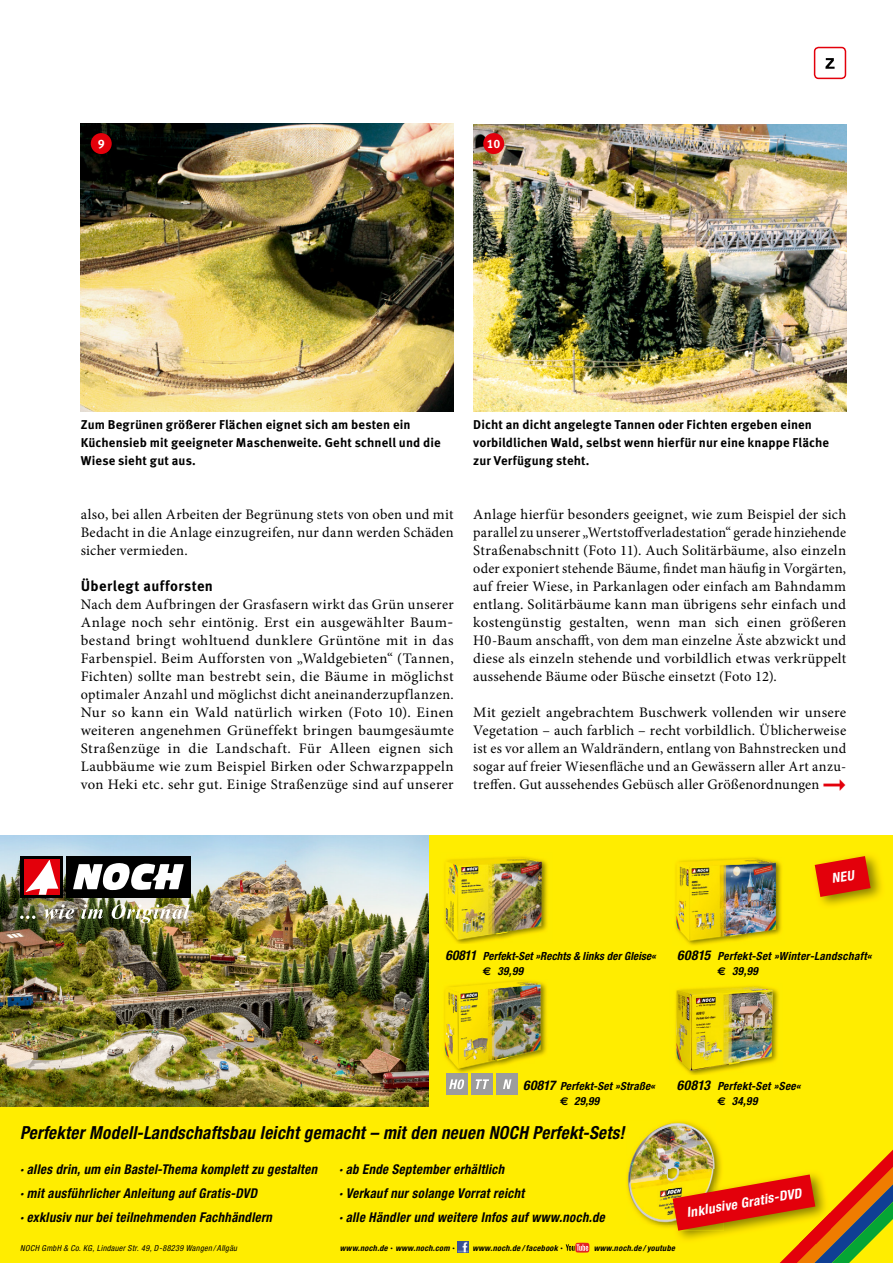
<style>
.page{position:relative;width:893px;height:1263px;background:#fff}
.page>*{position:absolute;margin:0;border:0;box-sizing:border-box;transform-origin:0 0}
.t1{font:italic 700 condensed 18px "Helvetica Neue LT Pro";letter-spacing:.02em;color:#000;scale:.95 1}
._40_FT{font:14.55px/18px "Minion Pro";letter-spacing:.02em;color:#000;text-align:justify}
._40_FT_ZwischenHeadl{font:700 14.55px "Meta OT";letter-spacing:.03em;color:#000}
.t2{font:italic 700 condensed 13.5px/24px "Helvetica Neue LT Pro";letter-spacing:.025em;color:#000;scale:.95 1}
.t3{font:italic 700 condensed 13.5px "Helvetica Neue LT Pro";color:#fff}
._70_BU_links{font:700 12.75px/18px "Meta OT";letter-spacing:.01em;color:#000}
._65_Aufzählung_Roter{font:700 12.15px "Meta OT";color:#fff}
.t4{font:italic 700 condensed 11.25px/15px "Helvetica Neue LT Pro";letter-spacing:.015em;color:#000}
.t5{font:italic 700 condensed 11.1px "Helvetica Neue LT Pro";letter-spacing:.015em;color:#000}
.t6{font:italic 700 condensed 8.25px "Helvetica Neue LT Pro";letter-spacing:.035em;color:#000}
.t7{font:italic condensed 8.25px "Helvetica Neue LT Com";letter-spacing:.035em;color:#000}
.s1{color:#e3000b}
.s2{font-size:13.5px}
.s3{font-family:"Euro Sans";font-style:normal;font-stretch:normal}
.s4{font-size:13.35px}
.s5{font-family:"Josefin Sans";font-weight:400;font-style:normal;font-stretch:normal}
</style>
<div class="page">
<img style="left:81px;top:123px;width:373px;height:288px">
<img style="left:473px;top:125px;width:373px;height:286px">
<div style="left:0;top:836px;width:893px;height:427px;background:#ffed00"></div>
<img style="left:0;top:836px;width:428px;height:270px">
<img style="left:627px;top:1121px;width:44px;height:51px">
<img style="left:671px;top:1120px;width:45px;height:49px">
<img style="left:627px;top:1172px;width:42px;height:52px">
<div style="left:446px;top:1073px;width:21px;height:22px;background:#9c9c9d"></div>
<svg style="left:449px;top:1079px;width:16px;height:10px"></svg>
<div style="left:472px;top:1073px;width:21px;height:22px;background:#9c9c9d"></div>
<svg style="left:476px;top:1079px;width:13px;height:10px"></svg>
<div style="left:497px;top:1073px;width:21px;height:22px;background:#9c9c9d"></div>
<svg style="left:503px;top:1079px;width:8px;height:10px"></svg>
<img style="left:458px;top:943px;width:12px;height:1px">
<img style="left:444px;top:899px;width:104px;height:44px">
<img style="left:444px;top:856px;width:104px;height:43px">
<img style="left:456px;top:1069px;width:41px;height:6px">
<img style="left:456px;top:1073px;width:11px;height:2px">
<img style="left:472px;top:1073px;width:21px;height:2px">
<img style="left:444px;top:980px;width:103px;height:89px">
<img style="left:675px;top:857px;width:107px;height:88px">
<img style="left:675px;top:1029px;width:103px;height:46px">
<img style="left:675px;top:986px;width:104px;height:43px">
<div style="left:20px;top:856px;width:43px;height:42px;background:#000"></div>
<div style="left:66px;top:856px;width:124px;height:42px;background:#000"></div>
<svg style="left:73px;top:863px;width:111px;height:27px"></svg>
<div style="left:24px;top:859px;width:36px;height:36px;background:#e3000b"></div>
<svg style="left:26px;top:860px;width:32px;height:35px"></svg>
<svg style="left:20px;top:915px;width:15px;height:4px"></svg>
<svg style="left:44px;top:904px;width:30px;height:15px"></svg>
<svg style="left:81px;top:904px;width:22px;height:15px"></svg>
<svg style="left:112px;top:904px;width:78px;height:19px"></svg>
<svg style="left:457px;top:1241px;width:11px;height:11px"></svg>
<svg style="left:566px;top:1243px;width:23px;height:9px"></svg>
<img style="left:669px;top:1169px;width:4px;height:55px">
<img style="left:814px;top:855px;width:68px;height:51px">
<svg style="left:673px;top:1150px;width:220px;height:113px"></svg>
<svg style="left:825px;top:58px;width:10px;height:11px"></svg>
<div style="left:814px;top:47px;width:32px;height:32px;border:2px solid #e3000b;border-radius:4px"></div>
<div style="left:91px;top:133px;width:21px;height:21px;background:#e3000b;border-radius:50%"></div>
<div style="left:483px;top:133px;width:21px;height:21px;background:#e3000b;border-radius:50%"></div>
<svg style="left:815px;top:856px;width:56px;height:41px;background:#df3607"></svg>
<p class="_65_Aufzählung_Roter" style="left:98px;top:136px;width:8px">9</p>
<p class="_65_Aufzählung_Roter" style="left:487px;top:136px;width:15px">10</p>
<p class="_70_BU_links" style="left:81px;top:416px;width:361px">Zum Begrünen größerer Flächen eignet sich am besten ein<br>Küchensieb mit geeigneter Maschenweite. Geht schnell und die<br>Wiese sieht gut aus.</p>
<p class="_70_BU_links" style="left:473px;top:416px;width:357px">Dicht an dicht angelegte Tannen oder Fichten ergeben einen vorbildlichen Wald, selbst wenn hierfür nur eine knappe Fläche zur Verfügung steht.</p>
<p class="_40_FT" style="left:81px;top:506px;width:374px">also, bei allen Arbeiten der Begrünung stets von oben und mit Bedacht in die Anlage einzugreifen, nur dann werden Schäden sicher vermieden.</p>
<p class="_40_FT_ZwischenHeadl" style="left:81px;top:577px;width:134px">Überlegt aufforsten</p>
<p class="_40_FT" style="left:81px;top:596px;width:374px">Nach dem Aufbringen der Grasfasern wirkt das Grün unserer Anlage noch sehr eintönig. Erst ein ausgewählter Baum&shy;bestand bringt wohltuend dunklere Grüntöne mit in das Farbenspiel. Beim Aufforsten von „Waldgebieten“ (Tannen, Fichten) sollte man bestrebt sein, die Bäume in möglichst optimaler Anzahl und möglichst dicht aneinanderzupflanzen.<br>Nur so kann ein Wald natürlich wirken (Foto 10). Einen weiteren angenehmen Grüneffekt bringen baumgesäumte Straßenzüge in die Landschaft. Für Alleen eignen sich Laubbäume wie zum Beispiel Birken oder Schwarzpappeln von Heki etc. sehr gut. Einige Straßenzüge sind auf unserer</p>
<p class="_40_FT" style="left:473px;top:506px;width:374px">Anlage hierfür besonders geeignet, wie zum Beispiel der sich parallel zu unserer „Wertstoffverladestation“ gerade hinziehende Straßenabschnitt (Foto 11). Auch Solitärbäume, also einzeln oder exponiert stehende Bäume, findet man häufig in Vorgärten, auf freier Wiese, in Parkanlagen oder einfach am Bahndamm entlang. Solitärbäume kann man übrigens sehr einfach und kostengünstig gestalten, wenn man sich einen größeren H0-Baum anschafft, von dem man einzelne Äste abzwickt und diese als einzeln stehende und vorbildlich etwas verkrüppelt aussehende Bäume oder Büsche einsetzt (Foto 12).</p>
<p class="_40_FT" style="left:473px;top:704px;width:374px">Mit gezielt angebrachtem Buschwerk vollenden wir unsere Vegetation – auch farblich – recht vorbildlich. Üblicherweise ist es vor allem an Waldrändern, entlang von Bahnstrecken und sogar auf freier Wiesenfläche und an Gewässern aller Art anzu&shy;treffen. Gut aussehendes Gebüsch aller Größenordnungen <span class="s1">➞</span></p>
<p class="t4" style="left:483px;top:948px;width:174px;text-indent:-38px"><span class="s2">60811</span> Perfekt-Set »Rechts &amp; links der Gleise« <span class="s3">€</span> 39,99</p>
<p class="t4" style="left:718px;top:949px;width:155px;text-indent:-40px"><span class="s2">60815</span> Perfekt-Set »Winter-Landschaft« <span class="s3">€</span> 39,99</p>
<p class="t5" style="left:523px;top:1080px;width:133px"><span class="s4">60817</span> Perfekt-Set »Straße«</p>
<p class="t4" style="left:560px;top:1094px;width:42px"><span class="s3">€</span> 29,99</p>
<p class="t1" style="left:20px;top:1122px;width:638px">Perfekter Modell-Landschaftsbau leicht gemacht – mit den neuen NOCH Perfekt-Sets!</p>
<p class="t2" style="left:20px;top:1158px;width:314px">· alles drin, um ein Bastel-Thema komplett zu gestalten · mit ausführlicher Anleitung auf Gratis-DVD<br>· exklusiv nur bei teilnehmenden Fachhändlern</p>
<p class="t2" style="left:339px;top:1158px;width:281px">· ab Ende September erhältlich<br>· Verkauf nur solange Vorrat reicht<br>· alle Händler und weitere Infos auf www.noch.de</p>
<p class="t4" style="left:677px;top:1079px;width:125px;text-align:center"><span class="s2">60813</span> Perfekt-Set »See« <span class="s3">€</span> 34,99</p>
<p class="t3" style="left:685px;top:1205px;width:117px;rotate:-10deg">Inklusive Gratis-DVD</p>
<p class="t7" style="left:20px;top:1243px;width:218px">NOCH GmbH &amp; Co. KG, Lindauer Str. 49, D-88239 Wangen / Allgäu</p>
<p class="t6" style="left:340px;top:1243px;width:117px">www.noch.de <span class="s5">•</span> www.noch.com <span class="s5">•</span></p>
<p class="t6" style="left:472px;top:1243px;width:92px">www.noch.de / facebook <span class="s5">•</span></p>
<p class="t6" style="left:594px;top:1243px;width:83px">www.noch.de / youtube</p>
</div>
